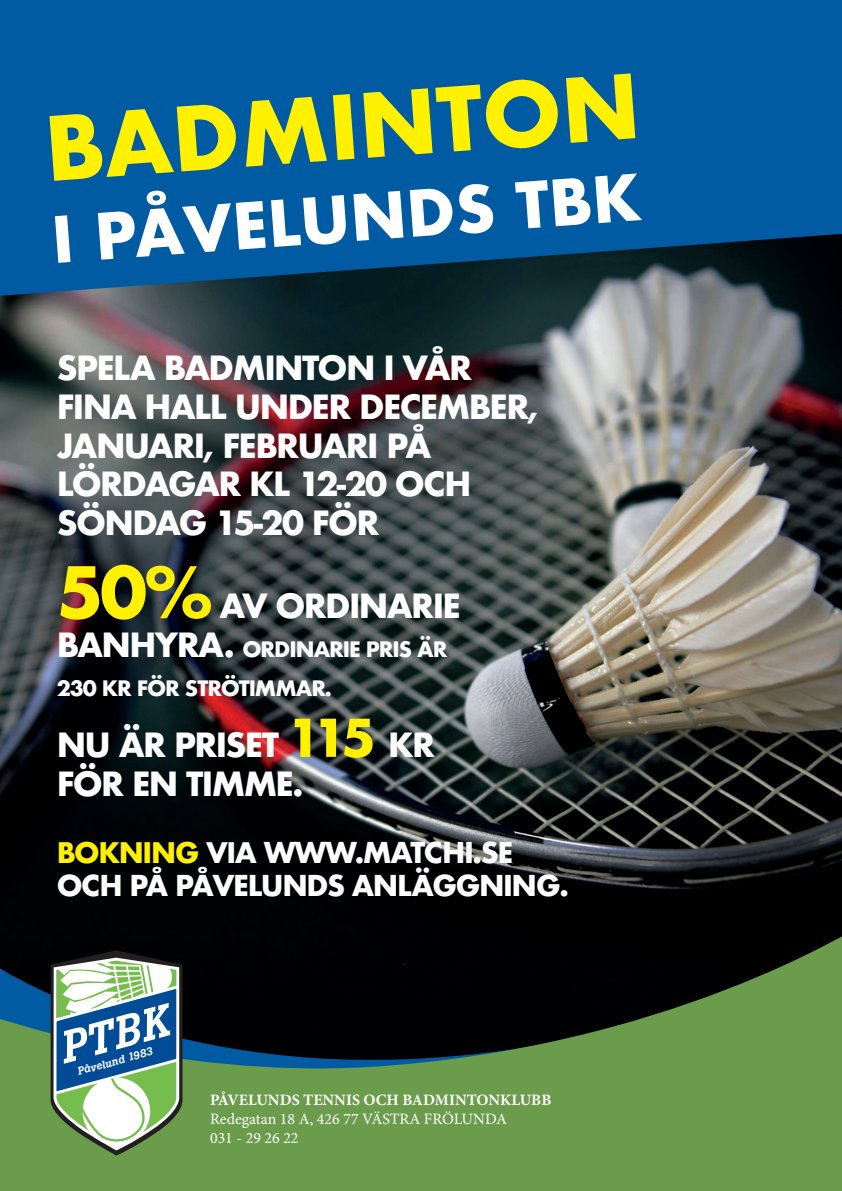
<style>
.page{position:relative;width:842px;height:1191px;background:#fff}
.page>*{position:absolute;margin:0;border:0;box-sizing:border-box;transform-origin:0 0}
.t1{font:700 86px "Futura";color:#fff101}
.t2{font:700 62px "Futura";color:#fff}
.t3{font:italic 500 44.4px "Boton";color:#fff}
.t4{font:700 32.4px/39px "Futura";letter-spacing:-.05em;color:#fff}
.t5{font:700 28px/33.6px "Futura";letter-spacing:-.05em;color:#fff}
.t6{font:700 20.8px "Futura";letter-spacing:-.05em;color:#fff}
.t7{font:15.8px "Minion Pro";color:#fff}
.t8{font:700 15.8px "Minion Pro";color:#fff}
.t9{font:italic 500 11px "Boton";color:#fff}
.s1{font-size:69px;color:#fff101}
.s2{font-size:32.4px}
.s3{font-size:50.6px;color:#fff101}
.s4{font-size:27.6px;color:#fff101}
.s5{font-size:27.6px}
</style>
<div class="page">
<img style="left:0;top:296px;width:842px;height:631px">
<svg style="left:0;top:0;width:842px;height:296px;fill:#015ba2"></svg>
<svg style="left:0;top:927px;width:842px;height:264px;fill:#6b9c4c"></svg>
<svg style="left:51px;top:950px;width:132px;height:205px"></svg>
<p class="t1" style="left:41px;top:86px;width:598px;rotate:-4deg">BADMINTON</p>
<p class="t2" style="left:49px;top:194px;width:592px;rotate:-4deg">I PÅVELUNDS TBK</p>
<p class="t4" style="left:57px;top:348px;width:484px">SPELA BADMINTON I VÅR<br>FINA HALL UNDER DECEMBER,<br>JANUARI, FEBRUARI PÅ<br>LÖRDAGAR KL 12-20 OCH<br>SÖNDAG 15-20 FÖR</p>
<p class="t4" style="left:57px;top:586px;width:406px"><span class="s1">50%</span> AV ORDINARIE</p>
<p class="t6" style="left:57px;top:634px;width:392px"><span class="s2">BANHYRA.</span> ORDINARIE PRIS ÄR</p>
<p class="t6" style="left:57px;top:673px;width:277px">230 KR FÖR STRÖTIMMAR.</p>
<p class="t4" style="left:57px;top:725px;width:380px">NU ÄR PRISET <span class="s3">115</span> KR</p>
<p class="t4" style="left:57px;top:764px;width:248px">FÖR EN TIMME.</p>
<p class="t5" style="left:57px;top:835px;width:514px"><span class="s4">BOKNING</span> <span class="s5">VIA</span> WWW.MATCHI.SE<br>OCH PÅ PÅVELUNDS ANLÄGGNING.</p>
<p class="t3" style="left:53px;top:1023px;width:113px;rotate:-15deg">PTBK</p>
<p class="t9" style="left:76px;top:1065px;width:79px;rotate:-15deg">Påvelund 1983</p>
<p class="t8" style="left:210px;top:1088px;width:343px">PÅVELUNDS TENNIS OCH BADMINTONKLUBB</p>
<p class="t7" style="left:210px;top:1108px;width:299px">Redegatan 18 A, 426 77 VÄSTRA FRÖLUNDA</p>
<p class="t7" style="left:210px;top:1127px;width:90px">031 - 29 26 22</p>
</div>
